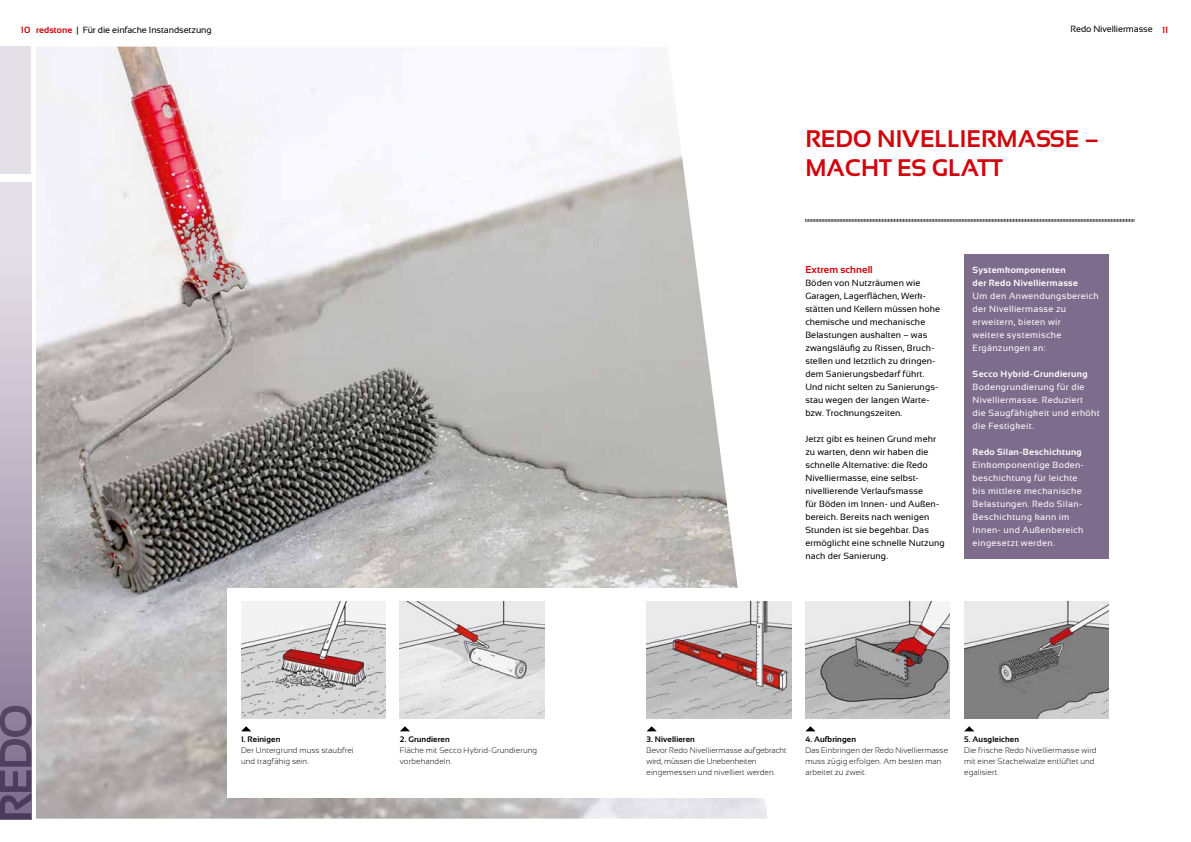
<style>
.page{position:relative;width:1191px;height:842px;background:#fff}
.page>*{position:absolute;margin:0;border:0;box-sizing:border-box;transform-origin:0 0}
.t1{font:700 24px/28.8px "Sansation";color:#d1050c}
.t2{font:700 10px "Sansation";letter-spacing:.01em;color:#d1050c}
.t3{font:9px/13px "Sansation";letter-spacing:.01em;color:#000}
.t4{font:9px/13px "Sansation";letter-spacing:.035em;color:#fff}
.t5{font:700 9px/13px "Sansation";letter-spacing:.035em;color:#fff}
.t6{font:9px "Sansation";letter-spacing:-.01em;color:#000}
.t7{font:700 9px "Sansation";color:#d1050c}
.t8{font:300 8px/11px "Sansation";letter-spacing:.01em;color:#000}
.t9{font:700 8px "Sansation";letter-spacing:.015em;color:#000}
.s1{font-weight:700;color:#d1050c}
</style>
<div class="page">
<svg style="left:0;top:182px;width:31px;height:524px;background:#c2b8c8"></svg>
<div style="left:0;top:47px;width:31px;height:127px;background:#e4e0e8"></div>
<svg style="left:0;top:706px;width:31px;height:113px;background:#6b5a79"></svg>
<img style="left:36px;top:47px;width:731px;height:772px">
<div style="left:964px;top:254px;width:144px;height:305px;background:#7e6c8d"></div>
<svg style="left:805px;top:219px;width:329px;height:3px"></svg>
<div style="left:227px;top:588px;width:881px;height:210px;background:#fff"></div>
<img style="left:964px;top:601px;width:144px;height:117px">
<img style="left:241px;top:601px;width:145px;height:117px">
<img style="left:400px;top:601px;width:144px;height:117px">
<svg style="left:964px;top:726px;width:10px;height:5px"></svg>
<svg style="left:241px;top:726px;width:10px;height:5px"></svg>
<svg style="left:400px;top:726px;width:10px;height:5px"></svg>
<img style="left:646px;top:601px;width:145px;height:117px">
<svg style="left:647px;top:726px;width:10px;height:5px"></svg>
<img style="left:805px;top:601px;width:145px;height:117px">
<svg style="left:806px;top:726px;width:9px;height:5px"></svg>
<p class="t6" style="left:21px;top:24px;width:192px"><span class="s1">10 redstone</span> | Für die einfache Instandsetzung</p>
<p class="t7" style="left:1162px;top:24px;width:8px">11</p>
<p class="t6" style="left:1070px;top:24px;width:84px">Redo Nivelliermasse</p>
<h1 class="t1" style="left:805px;top:124px;width:295px">REDO NIVELLIERMASSE –<br>MACHT ES GLATT</h1>
<p class="t9" style="left:241px;top:734px;width:41px">1. Reinigen</p>
<p class="t8" style="left:241px;top:744px;width:114px">Der Untergrund muss staubfrei und tragfähig sein.</p>
<p class="t9" style="left:400px;top:734px;width:51px">2. Grundieren</p>
<p class="t8" style="left:400px;top:744px;width:139px">Fläche mit Secco Hybrid-Grundierung vorbehandeln.</p>
<p class="t2" style="left:805px;top:264px;width:69px">Extrem schnell</p>
<p class="t3" style="left:805px;top:276px;width:136px">Böden von Nutzräumen wie<br>Garagen, Lagerflächen, Werk&shy;stätten und Kellern müssen hohe chemische und mechanische<br>Belastungen aushalten – was zwangsläufig zu Rissen, Bruch&shy;stellen und letztlich zu dringen&shy;dem Sanierungsbedarf führt.<br>Und nicht selten zu Sanierungs&shy;stau wegen der langen Warte&shy;bzw. Trocknungszeiten.</p>
<p class="t3" style="left:805px;top:432px;width:141px">Jetzt gibt es keinen Grund mehr zu warten, denn wir haben die schnelle Alternative: die Redo<br>Nivelliermasse, eine selbst&shy;nivellierende Verlaufsmasse<br>für Böden im Innen- und Außen&shy;bereich. Bereits nach wenigen<br>Stunden ist sie begehbar. Das ermöglicht eine schnelle Nutzung nach der Sanierung.</p>
<p class="t5" style="left:972px;top:263px;width:107px">Systemkomponenten der Redo Nivelliermasse</p>
<p class="t4" style="left:972px;top:289px;width:128px">Um den Anwendungsbereich der Nivelliermasse zu erweitern, bieten wir<br>weitere systemische<br>Ergänzungen an:</p>
<p class="t5" style="left:972px;top:367px;width:116px">Secco Hybrid-Grundierung</p>
<p class="t4" style="left:972px;top:380px;width:129px">Bodengrundierung für die<br>Nivelliermasse. Reduziert<br>die Saugfähigkeit und erhöht die Festigkeit.</p>
<p class="t5" style="left:972px;top:445px;width:111px">Redo Silan-Beschichtung</p>
<p class="t4" style="left:972px;top:458px;width:113px">Einkomponentige Boden&shy;beschichtung für leichte bis mittlere mechanische<br>Belastungen. Redo Silan-<br>Beschichtung kann im<br>Innen- und Außenbereich eingesetzt werden.</p>
<p class="t9" style="left:646px;top:734px;width:50px">3. Nivellieren</p>
<p class="t8" style="left:646px;top:744px;width:141px">Bevor Redo Nivelliermasse aufgebracht wird, müssen die Unebenheiten eingemessen und nivelliert werden.</p>
<p class="t9" style="left:805px;top:734px;width:52px">4. Aufbringen</p>
<p class="t8" style="left:805px;top:744px;width:144px">Das Einbringen der Redo Nivelliermasse muss zügig erfolgen. Am besten man arbeitet zu zweit.</p>
<p class="t9" style="left:964px;top:734px;width:56px">5. Ausgleichen</p>
<p class="t8" style="left:964px;top:744px;width:134px">Die frische Redo Nivelliermasse wird mit einer Stachelwalze entlüftet und egalisiert.</p>
</div>
